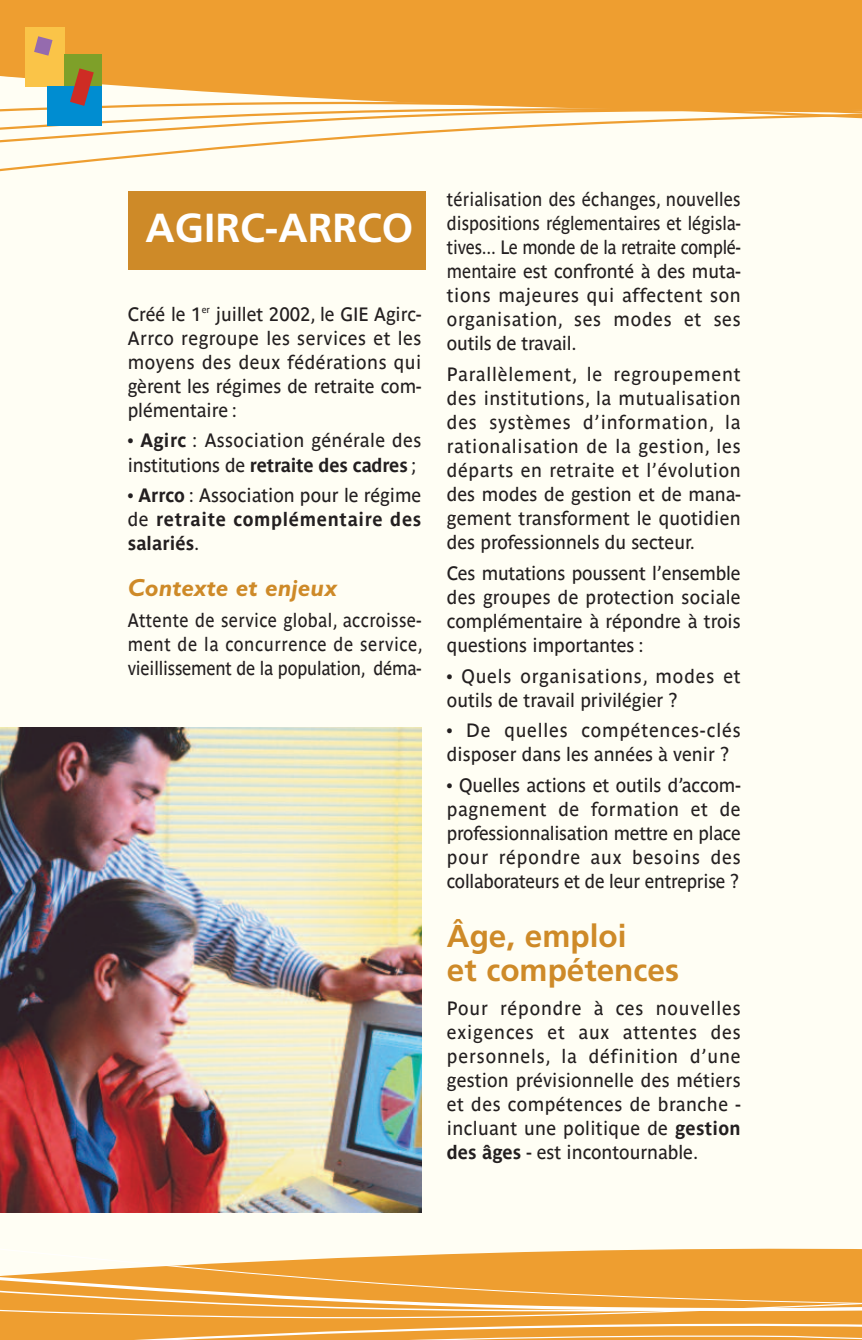
<style>
.page{position:relative;width:862px;height:1340px;background:#fff}
.page>*{position:absolute;margin:0;border:0;box-sizing:border-box;transform-origin:0 0}
.t1{font:700 40.5px "Frutiger";color:#fff}
.t2{font:700 31.5px/33.8px "Frutiger";color:#ce8a28}
.t3{font:italic 700 24.75px "Gill Sans";color:#ce8a28}
.t4{font:19.12px/24.1px "Parisine";color:#231f20;text-align:justify}
.t5{font:19.12px/24.1px "Parisine";color:#231f20;text-align:justify;scale:.91 1}
.t6{font:700 19.12px/24.1px "Parisine";letter-spacing:.035em;color:#231f20;text-align:justify}
.t7{font:19.12px/24.1px "Parisine";letter-spacing:.02em;color:#231f20}
.s1{font-weight:700}
.s2{font-weight:400}
</style>
<div class="page">
<div style="left:0;top:2px;width:861px;height:1337px;background:#fffef4"></div>
<div style="left:0;top:0;width:861px;height:75px;background:#ee9e30"></div>
<svg style="left:0;top:150px;width:210px;height:22px"></svg>
<svg style="left:0;top:1248px;width:861px;height:91px"></svg>
<div style="left:25px;top:27px;width:40px;height:59px;background:#fac448"></div>
<svg style="left:0;top:36px;width:861px;height:114px"></svg>
<div style="left:128px;top:191px;width:297px;height:79px;background:#ce8a28"></div>
<img style="left:0;top:727px;width:421px;height:485px">
<h1 class="t1" style="left:145px;top:211px;width:269px">AGIRC-ARRCO</h1>
<p class="t4" style="left:128px;top:303px;width:295px">Créé le 1<sup>er</sup> juillet 2002, le GIE Agirc-Arrco regroupe les services et les moyens des deux fédérations qui gèrent les régimes de retraite com&shy;plémentaire :</p>
<p class="t7" style="left:128px;top:430px;width:295px">• <span class="s1">Agirc</span> : Association générale des institutions de <span class="s1">retraite des cadres</span> ;</p>
<p class="t6" style="left:128px;top:485px;width:295px"><span class="s2">•</span> Arrco <span class="s2">: Association pour le régime de</span> retraite complémentaire des salariés<span class="s2">.</span></p>
<p class="t3" style="left:128px;top:578px;width:211px">Contexte et enjeux</p>
<p class="t5" style="left:128px;top:609px;width:325px">Attente de service global, accroisse&shy;ment de la concurrence de service, vieillissement de la population, déma-</p>
<p class="t5" style="left:446px;top:188px;width:324px">térialisation des échanges, nouvelles dispositions réglementaires et législa&shy;tives... Le monde de la retraite complé&shy;mentaire est confronté à des muta&shy;tions majeures qui affectent son organisation, ses modes et ses outils de travail.</p>
<p class="t4" style="left:446px;top:363px;width:295px">Parallèlement, le regroupement des institutions, la mutualisation des systèmes d’information, la rationalisation de la gestion, les départs en retraite et l’évolution des modes de gestion et de mana&shy;gement transforment le quotidien des professionnels du secteur.</p>
<p class="t4" style="left:446px;top:562px;width:295px">Ces mutations poussent l’ensemble des groupes de protection sociale complémentaire à répondre à trois questions importantes :</p>
<p class="t4" style="left:446px;top:665px;width:295px">• Quels organisations, modes et outils de travail privilégier ?</p>
<p class="t4" style="left:446px;top:720px;width:295px">• De quelles compétences-clés disposer dans les années à venir ?</p>
<p class="t4" style="left:446px;top:774px;width:295px">• Quelles actions et outils d’accom&shy;pagnement de formation et de professionnalisation mettre en place pour répondre aux besoins des collaborateurs et de leur entreprise ?</p>
<h2 class="t2" style="left:446px;top:921px;width:233px">Âge, emploi<br>et compétences</h2>
<p class="t4" style="left:446px;top:997px;width:295px">Pour répondre à ces nouvelles exigences et aux attentes des personnels, la définition d’une gestion prévisionnelle des métiers et des compétences de branche - incluant une politique de <span class="s1">gestion des âges</span> - est incontournable.</p>
</div>
